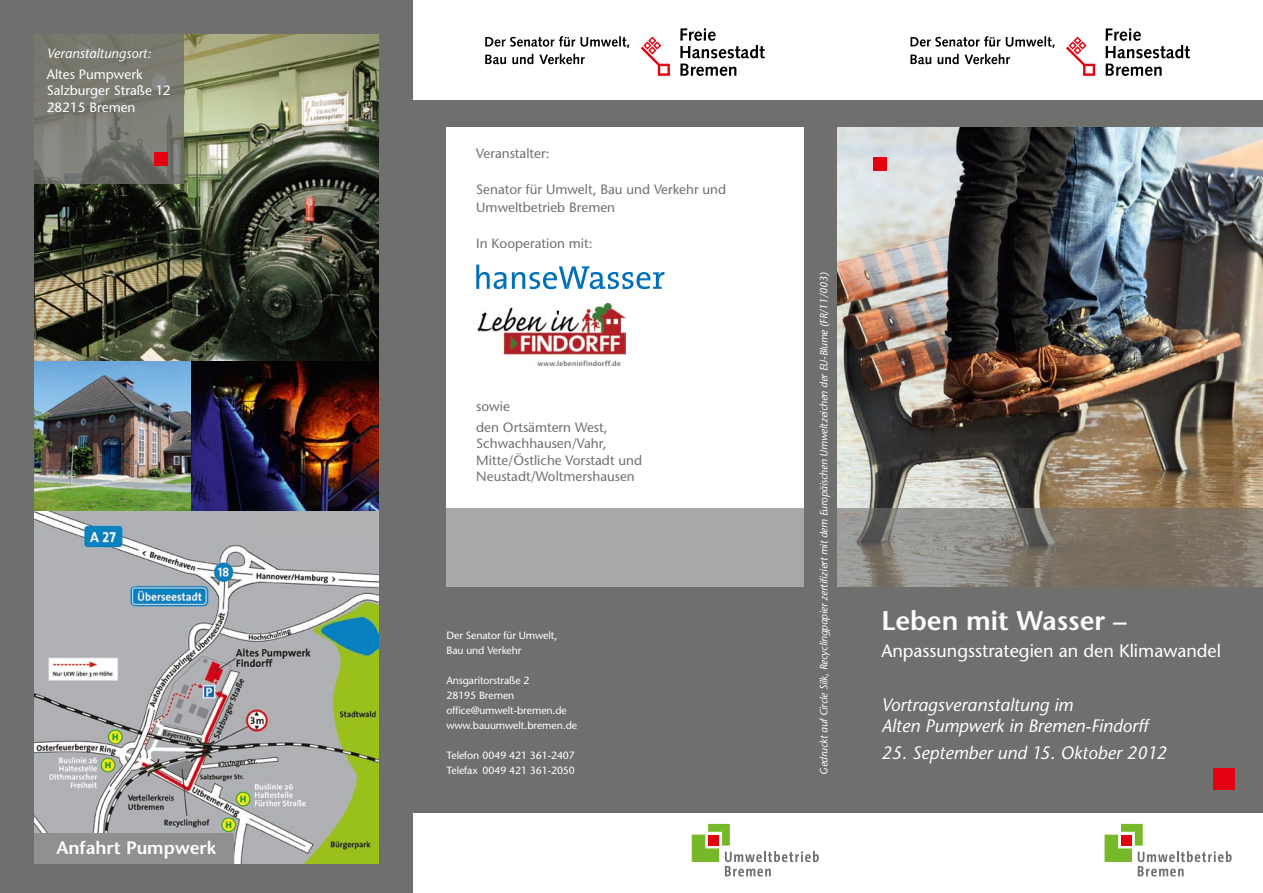
<style>
.page{position:relative;width:1263px;height:893px;background:#fff}
.page>*{position:absolute;margin:0;border:0;box-sizing:border-box;transform-origin:0 0}
.t1{font:600 27px "Stone Sans LT";color:#fff}
.t2{font:italic 18px/21px "Stone Sans LT";color:#fff}
.t3{font:18px "Stone Sans LT";color:#fff}
.t4{font:600 18px "Stone Sans LT";color:#fff}
.t5{font:13.5px/16.2px "Stone Sans LT";color:#6f6f6e}
.t6{font:13.5px/16.5px "Stone Sans LT";color:#fff}
.t7{font:italic 13.5px "Stone Sans LT";color:#fff}
.t8{font:10.5px/15px "Stone Sans LT";letter-spacing:-.01em;color:#fff}
.t9{font:italic 10.5px "Stone Sans LT";letter-spacing:-.01em;color:#fff}
</style>
<div class="page">
<div style="left:412px;top:100px;width:851px;height:712px;background:#6f6f6e"></div>
<img style="left:838px;top:128px;width:425px;height:380px">
<div style="left:1213px;top:769px;width:21px;height:21px;background:#e3000f"></div>
<div style="left:873px;top:157px;width:14px;height:14px;background:#e3000f"></div>
<svg style="left:1105px;top:28px;width:85px;height:30px"></svg>
<svg style="left:1105px;top:64px;width:57px;height:12px"></svg>
<svg style="left:910px;top:36px;width:145px;height:12px"></svg>
<svg style="left:910px;top:55px;width:21px;height:9px"></svg>
<svg style="left:938px;top:54px;width:72px;height:10px"></svg>
<svg style="left:1066px;top:37px;width:29px;height:39px"></svg>
<svg style="left:680px;top:28px;width:85px;height:30px"></svg>
<svg style="left:680px;top:64px;width:56px;height:12px"></svg>
<svg style="left:485px;top:36px;width:144px;height:12px"></svg>
<svg style="left:485px;top:55px;width:21px;height:9px"></svg>
<svg style="left:539px;top:54px;width:46px;height:10px"></svg>
<svg style="left:512px;top:54px;width:21px;height:10px"></svg>
<svg style="left:641px;top:37px;width:29px;height:39px"></svg>
<div style="left:446px;top:128px;width:358px;height:459px;background:#fff"></div>
<svg style="left:476px;top:265px;width:30px;height:24px"></svg>
<svg style="left:512px;top:266px;width:152px;height:23px"></svg>
<img style="left:477px;top:304px;width:149px;height:62px">
<svg style="left:446px;top:508px;width:817px;height:79px"></svg>
<div style="left:0;top:0;width:412px;height:893px;background:#6f6f6e"></div>
<img style="left:34px;top:34px;width:344px;height:829px">
<div style="left:34px;top:833px;width:199px;height:30px;background:#8f908f"></div>
<svg style="left:34px;top:34px;width:150px;height:150px;fill:#7a7a71"></svg>
<div style="left:154px;top:152px;width:14px;height:14px;background:#e3000f"></div>
<svg style="left:692px;top:824px;width:127px;height:52px"></svg>
<svg style="left:1104px;top:824px;width:128px;height:52px"></svg>
<p class="t7" style="left:47px;top:45px;width:106px">Veranstaltungsort:</p>
<p class="t6" style="left:47px;top:66px;width:125px">Altes Pumpwerk<br>Salzburger Straße 12<br>28215 Bremen</p>
<h2 class="t4" style="left:56px;top:837px;width:161px">Anfahrt Pumpwerk</h2>
<p class="t5" style="left:476px;top:145px;width:75px">Veranstalter:</p>
<p class="t5" style="left:476px;top:180px;width:251px;line-height:18px">Senator für Umwelt, Bau und Verkehr und<br>Umweltbetrieb Bremen</p>
<p class="t5" style="left:476px;top:235px;width:118px">In Kooperation mit:</p>
<p class="t5" style="left:476px;top:396px;width:133px;line-height:21px">sowie<br>den Ortsämtern West,</p>
<p class="t5" style="left:476px;top:436px;width:167px">Schwachhausen/Vahr,<br>Mitte/Östliche Vorstadt und<br>Neustadt/Woltmershausen</p>
<p class="t8" style="left:446px;top:628px;width:112px">Der Senator für Umwelt,<br>Bau und Verkehr</p>
<p class="t8" style="left:446px;top:673px;width:132px">Ansgaritorstraße 2<br>28195 Bremen office@umwelt-bremen.de www.bauumwelt.bremen.de</p>
<p class="t8" style="left:446px;top:748px;width:130px">Telefon 0049 421 361-2407<br>Telefax 0049 421 361-2050</p>
<p class="t9" style="left:818px;top:775px;width:504px;rotate:-90deg">Gedruckt auf Circle Silk, Recyclingpapier zertifiziert mit dem Europäischen Umweltzeichen der EU-Blume (FR/11/003)</p>
<h1 class="t1" style="left:881px;top:605px;width:247px">Leben mit Wasser –</h1>
<h2 class="t3" style="left:881px;top:640px;width:341px">Anpassungsstrategien an den Klimawandel</h2>
<h2 class="t2" style="left:881px;top:695px;width:268px">Vortragsveranstaltung im<br>Alten Pumpwerk in Bremen-Findorff</h2>
<h2 class="t2" style="left:881px;top:743px;width:287px">25. September und 15. Oktober 2012</h2>
</div>
